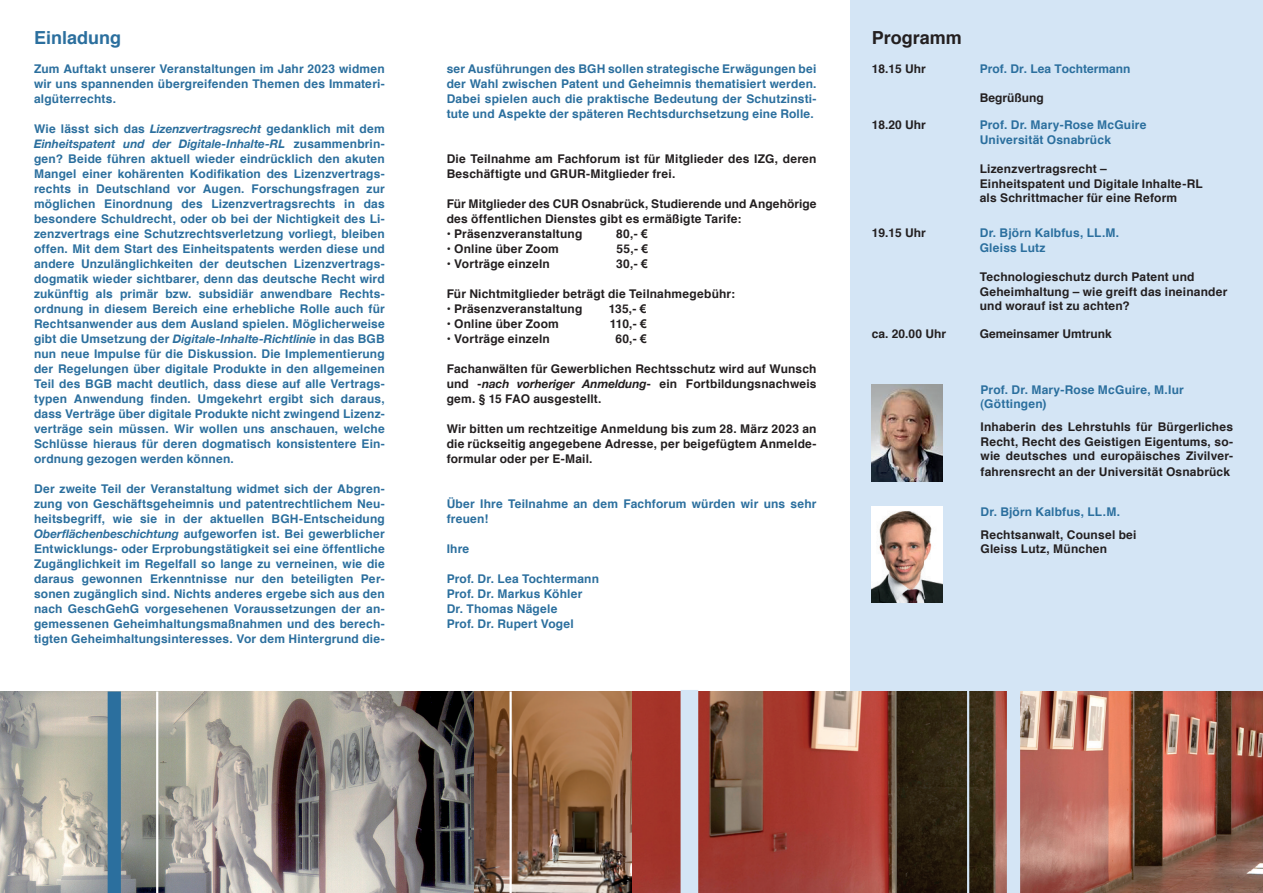
<style>
.page{position:relative;width:1263px;height:893px;background:#fff}
.page>*{position:absolute;margin:0;border:0;box-sizing:border-box;transform-origin:0 0}
.t1{font:700 18px "Helvetica";color:#2b6f9e}
.t2{font:700 18px "Helvetica";color:#231f20}
.t3{font:700 12px/15px "Helvetica";letter-spacing:.015em;color:#2b6f9e}
.t4{font:700 12px/14.4px "Helvetica";letter-spacing:.015em;color:#231f20}
.s1{font-style:italic}
.s2{font-family:"Arial"}
</style>
<div class="page">
<div style="left:850px;top:0;width:413px;height:893px;background:#d4e5f5"></div>
<img style="left:872px;top:506px;width:70px;height:96px">
<img style="left:872px;top:385px;width:70px;height:96px">
<img style="left:631px;top:691px;width:632px;height:202px">
<img style="left:0;top:691px;width:475px;height:202px">
<svg style="left:475px;top:691px;width:156px;height:202px"></svg>
<hr style="left:156px;top:691px;width:2px;height:202px;background:#fff">
<hr style="left:967px;top:690px;width:2px;height:203px;background:#d4e5f5">
<div style="left:1007px;top:690px;width:13px;height:203px;background:#d4e5f5"></div>
<div style="left:108px;top:691px;width:13px;height:202px;background:#2b6f9e"></div>
<div style="left:680px;top:690px;width:18px;height:203px;background:#d4e5f5"></div>
<hr style="left:509px;top:691px;width:3px;height:202px;background:#fff">
<h1 class="t1" style="left:34px;top:26px;width:89px">Einladung</h1>
<p class="t3" style="left:34px;top:61px;width:352px;text-align:justify">Zum Auftakt unserer Veranstaltungen im Jahr 2023 widmen wir uns spannenden übergreifenden Themen des Immateri&shy;algüterrechts.</p>
<p class="t3" style="left:34px;top:121px;width:352px;text-align:justify">Wie lässt sich das <span class="s1">Lizenzvertragsrecht</span> gedanklich mit dem <span class="s1">Einheitspatent und der Digitale-Inhalte-RL</span> zusammenbrin&shy;gen? Beide führen aktuell wieder eindrücklich den akuten Mangel einer kohärenten Kodifikation des Lizenzvertrags&shy;rechts in Deutschland vor Augen. Forschungsfragen zur möglichen Einordnung des Lizenzvertragsrechts in das besondere Schuldrecht, oder ob bei der Nichtigkeit des Li&shy;zenzvertrags eine Schutzrechtsverletzung vorliegt, bleiben offen. Mit dem Start des Einheitspatents werden diese und andere Unzulänglichkeiten der deutschen Lizenzvertrags&shy;dogmatik wieder sichtbarer, denn das deutsche Recht wird zukünftig als primär bzw. subsidiär anwendbare Rechts&shy;ordnung in diesem Bereich eine erhebliche Rolle auch für Rechtsanwender aus dem Ausland spielen. Möglicherweise gibt die Umsetzung der <span class="s1">Digitale-Inhalte-Richtlinie</span> in das BGB nun neue Impulse für die Diskussion. Die Implementierung der Regelungen über digitale Produkte in den allgemeinen Teil des BGB macht deutlich, dass diese auf alle Vertrags&shy;typen Anwendung finden. Umgekehrt ergibt sich daraus, dass Verträge über digitale Produkte nicht zwingend Lizenz&shy;verträge sein müssen. Wir wollen uns anschauen, welche Schlüsse hieraus für deren dogmatisch konsistentere Ein&shy;ordnung gezogen werden können.</p>
<p class="t3" style="left:34px;top:481px;width:352px;text-align:justify">Der zweite Teil der Veranstaltung widmet sich der Abgren&shy;zung von Geschäftsgeheimnis und patentrechtlichem Neu&shy;heitsbegriff, wie sie in der aktuellen BGH-Entscheidung <span class="s1">Oberflächenbeschichtung</span> aufgeworfen ist. Bei gewerblicher Entwicklungs- oder Erprobungstätigkeit sei eine öffentliche Zugänglichkeit im Regelfall so lange zu verneinen, wie die daraus gewonnen Erkenntnisse nur den beteiligten Per&shy;sonen zugänglich sind. Nichts anderes ergebe sich aus den nach GeschGehG vorgesehenen Voraussetzungen der an&shy;gemessenen Geheimhaltungsmaßnahmen und des berech&shy;tigten Geheimhaltungsinteresses. Vor dem Hintergrund die-</p>
<p class="t3" style="left:447px;top:61px;width:371px;text-align:justify">ser Ausführungen des BGH sollen strategische Erwägungen bei der Wahl zwischen Patent und Geheimnis thematisiert werden.<br>Dabei spielen auch die praktische Bedeutung der Schutzinsti&shy;tute und Aspekte der späteren Rechtsdurchsetzung eine Rolle.</p>
<p class="t4" style="left:447px;top:151px;width:371px;line-height:15px">Die Teilnahme am Fachforum ist für Mitglieder des IZG, deren<br>Beschäftigte und GRUR-Mitglieder frei.</p>
<p class="t4" style="left:447px;top:196px;width:371px;line-height:15px">Für Mitglieder des CUR Osnabrück, Studierende und Angehörige des öffentlichen Dienstes gibt es ermäßigte Tarife:</p>
<p class="t4" style="left:447px;top:226px;width:137px">• Präsenzveranstaltung</p>
<p class="t4" style="left:616px;top:226px;width:33px">80,- <span class="s2">€</span></p>
<p class="t4" style="left:447px;top:241px;width:114px">• Online über Zoom</p>
<p class="t4" style="left:617px;top:241px;width:33px">55,- <span class="s2">€</span></p>
<p class="t4" style="left:447px;top:256px;width:105px">• Vorträge einzeln</p>
<p class="t4" style="left:616px;top:256px;width:33px">30,- <span class="s2">€</span></p>
<p class="t4" style="left:447px;top:286px;width:290px">Für Nichtmitglieder beträgt die Teilnahmegebühr:</p>
<p class="t4" style="left:447px;top:301px;width:137px">• Präsenzveranstaltung</p>
<p class="t4" style="left:609px;top:301px;width:39px">135,- <span class="s2">€</span></p>
<p class="t4" style="left:447px;top:316px;width:114px">• Online über Zoom</p>
<p class="t4" style="left:610px;top:316px;width:38px">110,- <span class="s2">€</span></p>
<p class="t4" style="left:447px;top:331px;width:105px">• Vorträge einzeln</p>
<p class="t4" style="left:615px;top:331px;width:33px">60,- <span class="s2">€</span></p>
<p class="t4" style="left:447px;top:361px;width:371px;line-height:15px;text-align:justify">Fachanwälten für Gewerblichen Rechtsschutz wird auf Wunsch und -<span class="s1">nach vorheriger Anmeldung</span>- ein Fortbildungsnachweis gem. § 15 FAO ausgestellt.</p>
<p class="t4" style="left:447px;top:421px;width:371px;line-height:15px;text-align:justify">Wir bitten um rechtzeitige Anmeldung bis zum 28. März 2023 an die rückseitig angegebene Adresse, per beigefügtem Anmelde&shy;formular oder per E-Mail.</p>
<p class="t3" style="left:447px;top:496px;width:371px">Über Ihre Teilnahme an dem Fachforum würden wir uns sehr freuen!</p>
<p class="t3" style="left:447px;top:541px;width:24px">Ihre</p>
<p class="t3" style="left:447px;top:571px;width:154px">Prof. Dr. Lea Tochtermann<br>Prof. Dr. Markus Köhler<br>Dr. Thomas Nägele<br>Prof. Dr. Rupert Vogel</p>
<h1 class="t2" style="left:872px;top:26px;width:92px">Programm</h1>
<p class="t4" style="left:872px;top:61px;width:56px">18.15 Uhr</p>
<p class="t3" style="left:980px;top:61px;width:152px">Prof. Dr. Lea Tochtermann</p>
<p class="t4" style="left:980px;top:90px;width:65px">Begrüßung</p>
<p class="t4" style="left:872px;top:117px;width:56px">18.20 Uhr</p>
<p class="t3" style="left:980px;top:117px;width:168px;line-height:14.4px">Prof. Dr. Mary-Rose McGuire<br>Universität Osnabrück</p>
<p class="t4" style="left:980px;top:162px;width:225px">Lizenzvertragsrecht –<br>Einheitspatent und Digitale Inhalte-RL als Schrittmacher für eine Reform</p>
<p class="t4" style="left:872px;top:225px;width:56px">19.15 Uhr</p>
<p class="t3" style="left:980px;top:225px;width:141px;line-height:14.4px">Dr. Björn Kalbfus, LL.M.<br>Gleiss Lutz</p>
<p class="t4" style="left:980px;top:270px;width:249px">Technologieschutz durch Patent und<br>Geheimhaltung – wie greift das ineinander und worauf ist zu achten?</p>
<p class="t4" style="left:872px;top:326px;width:76px">ca. 20.00 Uhr</p>
<p class="t4" style="left:980px;top:326px;width:134px">Gemeinsamer Umtrunk</p>
<p class="t3" style="left:980px;top:382px;width:205px;line-height:14.4px">Prof. Dr. Mary-Rose McGuire, M.Iur (Göttingen)</p>
<p class="t4" style="left:980px;top:420px;width:254px;text-align:justify">Inhaberin des Lehrstuhls für Bürgerliches Recht, Recht des Geistigen Eigentums, so&shy;wie deutsches und europäisches Zivilver-</p>
<p class="t4" style="left:980px;top:465px;width:251px">fahrensrecht an der Universität Osnabrück</p>
<p class="t3" style="left:980px;top:504px;width:141px">Dr. Björn Kalbfus, LL.M.</p>
<p class="t4" style="left:980px;top:527px;width:158px">Rechtsanwalt, Counsel bei<br>Gleiss Lutz, München</p>
</div>
